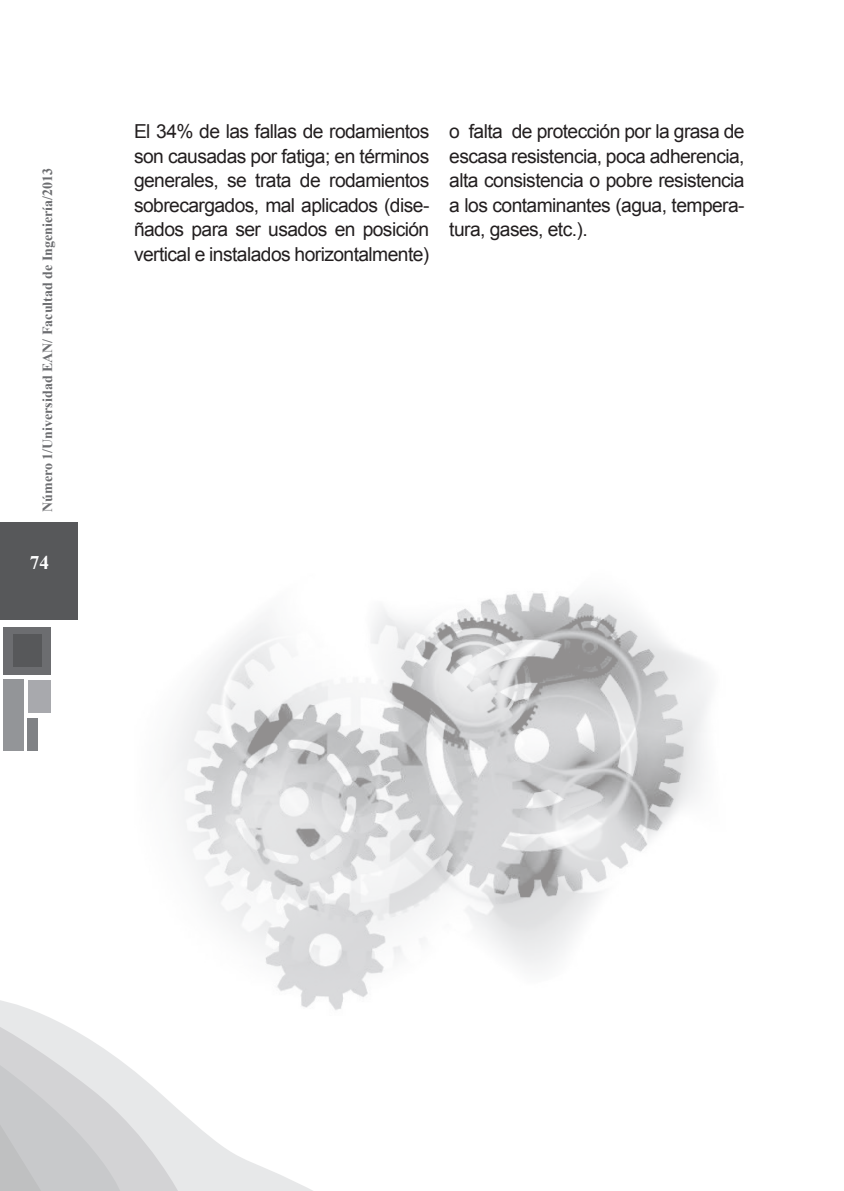
<style>
.page{position:relative;width:844px;height:1191px;background:#fff}
.page>*{position:absolute;margin:0;border:0;box-sizing:border-box;transform-origin:0 0}
.t1{font:19.25px/24.5px "Arial";letter-spacing:-.03em;color:#231f20;text-align:justify}
.t2{font:700 19.25px "Times New Roman";color:#fff}
.t3{font:700 14px "Times New Roman";color:#6c6d70}
</style>
<div class="page">
<div style="left:0;top:522px;width:77px;height:97px;background:#57585a"></div>
<div style="left:3px;top:627px;width:47px;height:47px;background:#6c6d70"></div>
<div style="left:28px;top:680px;width:22px;height:32px;background:#a8a9ad"></div>
<div style="left:27px;top:718px;width:10px;height:33px;background:#808285"></div>
<div style="left:14px;top:634px;width:28px;height:33px;background:#57585a"></div>
<div style="left:3px;top:680px;width:20px;height:71px;background:#939598"></div>
<svg style="left:0;top:1000px;width:313px;height:191px"></svg>
<img style="left:134px;top:593px;width:575px;height:456px">
<p class="t3" style="left:38px;top:512px;width:345px;rotate:-90deg">Número 1/Universidad EAN/ Facultad de Ingeniería/2013</p>
<p class="t2" style="left:30px;top:549px;width:21px">74</p>
<p class="t1" style="left:134px;top:119px;width:297px">El 34% de las fallas de rodamientos son causadas por fatiga; en términos generales, se trata de rodamientos sobrecargados, mal aplicados (dise&shy;ñados para ser usados en posición vertical e instalados horizontalmente)</p>
<p class="t1" style="left:449px;top:119px;width:297px">o falta de protección por la grasa de escasa resistencia, poca adherencia, alta consistencia o pobre resistencia a los contaminantes (agua, tempera&shy;tura, gases, etc.).</p>
</div>
